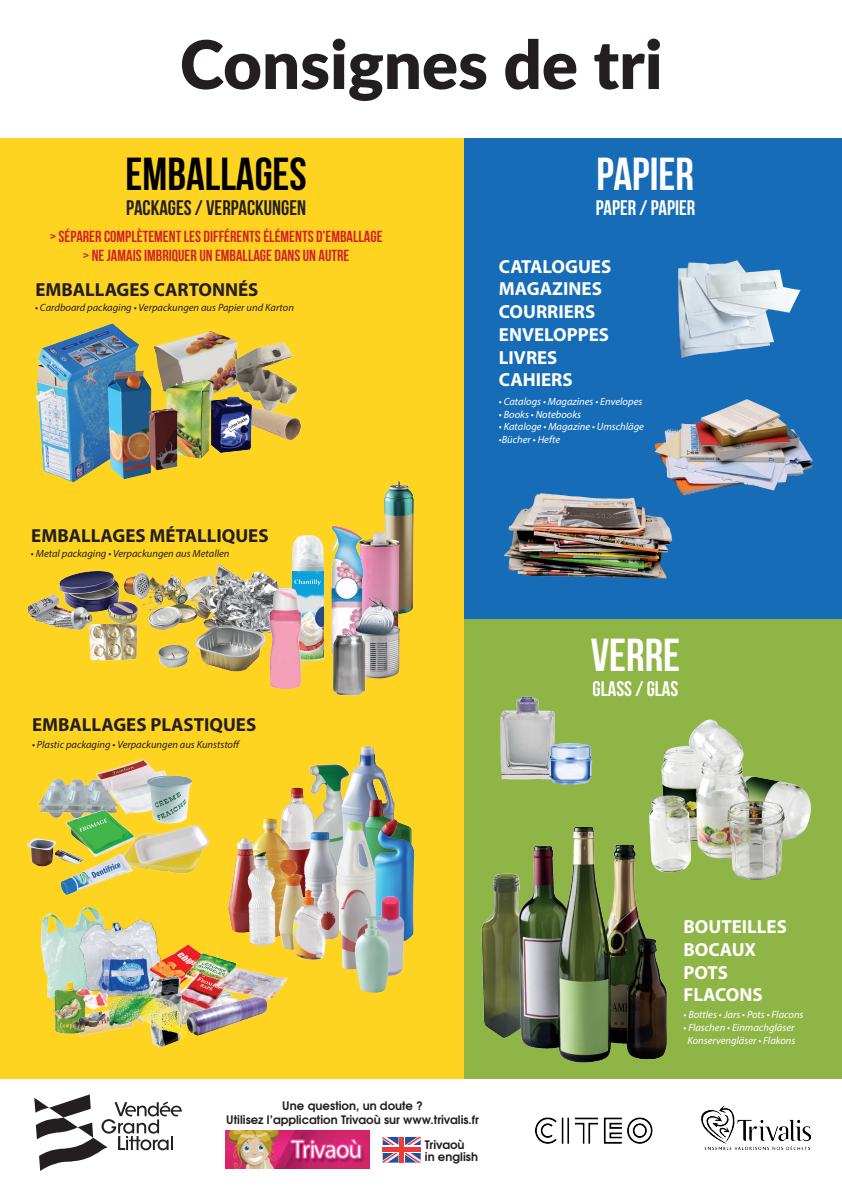
<style>
.page{position:relative;width:842px;height:1191px;background:#fff}
.page>*{position:absolute;margin:0;border:0;box-sizing:border-box;transform-origin:0 0}
.t1{font:900 67px "Lato";color:#231f20}
.t2{font:700 46px "Bebas Neue";color:#fff}
.t3{font:700 46px "Bebas Neue";color:#000}
.t4{font:700 21px "Bebas Neue";color:#fff}
.t5{font:700 21px "Bebas Neue";color:#231f20}
.t6{font:700 18.9px/22.7px "Myriad Pro";color:#fff}
.t7{font:700 18.9px "Myriad Pro";color:#231f20}
.t8{font:700 16px/19.2px "Bebas Neue";color:#d1232a;text-align:center}
.t9{font:700 11.7px/14px "Te X Gyre Adventor";color:#231f20;text-align:center}
.t10{font:italic 10.5px/12.6px "Myriad Pro";color:#fff;text-align:center}
.t11{font:italic 10.5px "Myriad Pro";color:#231f20}
</style>
<div class="page">
<div style="left:463px;top:138px;width:379px;height:481px;background:#166cb6"></div>
<div style="left:463px;top:619px;width:379px;height:459px;background:#8eb546"></div>
<div style="left:0;top:138px;width:463px;height:940px;background:#ffd420"></div>
<img style="left:27px;top:570px;width:129px;height:60px">
<img style="left:95px;top:759px;width:71px;height:54px">
<img style="left:136px;top:825px;width:74px;height:49px">
<img style="left:38px;top:779px;width:81px;height:39px">
<img style="left:146px;top:774px;width:47px;height:50px">
<img style="left:60px;top:857px;width:76px;height:38px">
<img style="left:65px;top:809px;width:71px;height:48px">
<img style="left:27px;top:836px;width:58px;height:31px">
<img style="left:40px;top:907px;width:61px;height:79px">
<img style="left:77px;top:916px;width:81px;height:74px">
<img style="left:149px;top:944px;width:57px;height:29px">
<img style="left:184px;top:954px;width:45px;height:17px">
<img style="left:175px;top:971px;width:35px;height:25px">
<img style="left:186px;top:996px;width:81px;height:40px">
<img style="left:210px;top:961px;width:78px;height:48px">
<img style="left:50px;top:979px;width:46px;height:58px">
<img style="left:145px;top:973px;width:39px;height:75px">
<img style="left:47px;top:986px;width:68px;height:49px">
<img style="left:109px;top:990px;width:77px;height:48px">
<img style="left:309px;top:764px;width:33px;height:64px">
<img style="left:281px;top:788px;width:35px;height:71px">
<img style="left:252px;top:818px;width:37px;height:119px">
<img style="left:342px;top:746px;width:51px;height:75px">
<img style="left:365px;top:799px;width:30px;height:22px">
<img style="left:374px;top:819px;width:41px;height:122px">
<img style="left:335px;top:821px;width:42px;height:95px">
<img style="left:300px;top:828px;width:41px;height:61px">
<img style="left:374px;top:895px;width:32px;height:81px">
<img style="left:279px;top:859px;width:30px;height:90px">
<img style="left:228px;top:838px;width:35px;height:94px">
<img style="left:248px;top:852px;width:17px;height:39px">
<img style="left:316px;top:883px;width:25px;height:57px">
<img style="left:340px;top:889px;width:31px;height:80px">
<img style="left:292px;top:889px;width:34px;height:70px">
<img style="left:355px;top:916px;width:35px;height:77px">
<img style="left:254px;top:415px;width:48px;height:26px">
<img style="left:153px;top:331px;width:83px;height:62px">
<img style="left:230px;top:341px;width:68px;height:74px">
<img style="left:35px;top:323px;width:104px;height:159px">
<img style="left:108px;top:370px;width:43px;height:109px">
<img style="left:166px;top:379px;width:48px;height:80px">
<img style="left:148px;top:408px;width:30px;height:62px">
<img style="left:209px;top:389px;width:45px;height:67px">
<img style="left:384px;top:481px;width:30px;height:133px">
<img style="left:372px;top:532px;width:28px;height:66px">
<img style="left:331px;top:525px;width:41px;height:106px">
<img style="left:291px;top:535px;width:34px;height:125px">
<img style="left:355px;top:598px;width:45px;height:80px">
<img style="left:331px;top:631px;width:35px;height:65px">
<img style="left:156px;top:564px;width:140px;height:108px">
<img style="left:85px;top:620px;width:53px;height:41px">
<img style="left:535px;top:1118px;width:118px;height:25px">
<img style="left:701px;top:1106px;width:109px;height:43px">
<img style="left:265px;top:584px;width:44px;height:106px">
<img style="left:225px;top:1130px;width:144px;height:38px">
<svg style="left:34px;top:1094px;width:148px;height:77px"></svg>
<img style="left:481px;top:873px;width:35px;height:165px">
<img style="left:516px;top:826px;width:151px;height:237px">
<img style="left:648px;top:719px;width:159px;height:161px">
<img style="left:500px;top:696px;width:55px;height:84px">
<img style="left:547px;top:741px;width:46px;height:44px">
<img style="left:655px;top:400px;width:149px;height:96px">
<img style="left:678px;top:260px;width:123px;height:98px">
<img style="left:504px;top:494px;width:166px;height:84px">
<svg style="left:383px;top:1136px;width:38px;height:26px"></svg>
<hr style="left:400px;top:1137px;width:4px;height:25px;background:#ee3b3a">
<h1 class="t1" style="left:180px;top:14px;width:484px">Consignes de tri</h1>
<h2 class="t3" style="left:126px;top:149px;width:183px">EMBALLAGES</h2>
<h3 class="t5" style="left:126px;top:196px;width:181px">PACKAGES / VERPACKUNGEN</h3>
<h3 class="t8" style="left:50px;top:227px;width:334px">&gt; SÉPARER COMPLÈTEMENT LES DIFFÉRENTS ÉLÉMENTS D’EMBALLAGE &gt; NE JAMAIS IMBRIQUER UN EMBALLAGE DANS UN AUTRE</h3>
<h3 class="t7" style="left:35px;top:278px;width:225px">EMBALLAGES CARTONNÉS</h3>
<p class="t11" style="left:35px;top:301px;width:260px">• Cardboard packaging • Verpackungen aus Papier und Karton</p>
<h3 class="t7" style="left:31px;top:523px;width:239px">EMBALLAGES MÉTALLIQUES</h3>
<p class="t11" style="left:31px;top:547px;width:200px">• Metal packaging • Verpackungen aus Metallen</p>
<h3 class="t7" style="left:32px;top:712px;width:226px">EMBALLAGES PLASTIQUES</h3>
<p class="t11" style="left:32px;top:738px;width:210px">• Plastic packaging • Verpackungen aus Kunststoff</p>
<h2 class="t2" style="left:596px;top:149px;width:99px">PAPIER</h2>
<h3 class="t4" style="left:596px;top:196px;width:101px">PAPER / PAPIER</h3>
<h3 class="t6" style="left:499px;top:254px;width:114px">CATALOGUES<br>MAGAZINES<br>COURRIERS<br>ENVELOPPES<br>LIVRES<br>CAHIERS</h3>
<p class="t10" style="left:499px;top:395px;width:145px">• Catalogs • Magazines • Envelopes</p>
<p class="t10" style="left:499px;top:408px;width:84px">• Books • Notebooks</p>
<p class="t10" style="left:499px;top:420px;width:147px">• Kataloge • Magazine • Umschläge</p>
<p class="t10" style="left:499px;top:433px;width:63px">•Bücher • Hefte</p>
<h2 class="t2" style="left:591px;top:630px;width:91px">VERRE</h2>
<h3 class="t4" style="left:593px;top:677px;width:87px">GLASS / GLAS</h3>
<p class="t9" style="left:226px;top:1097px;width:254px">Une question, un doute ?<br>Utilisez l’application Trivaoù sur www.trivalis.fr</p>
<p class="t9" style="left:425px;top:1137px;width:55px;line-height:12px;text-align:left">Trivaoù<br>in english</p>
<h3 class="t6" style="left:683px;top:914px;width:105px">BOUTEILLES<br>BOCAUX<br>POTS<br>FLACONS</h3>
<p class="t10" style="left:683px;top:1008px;width:122px">• Bottles • Jars • Pots • Flacons</p>
<p class="t10" style="left:683px;top:1021px;width:113px">• Flaschen • Einmachgläser<br>Konservengläser • Flakons</p>
</div>
